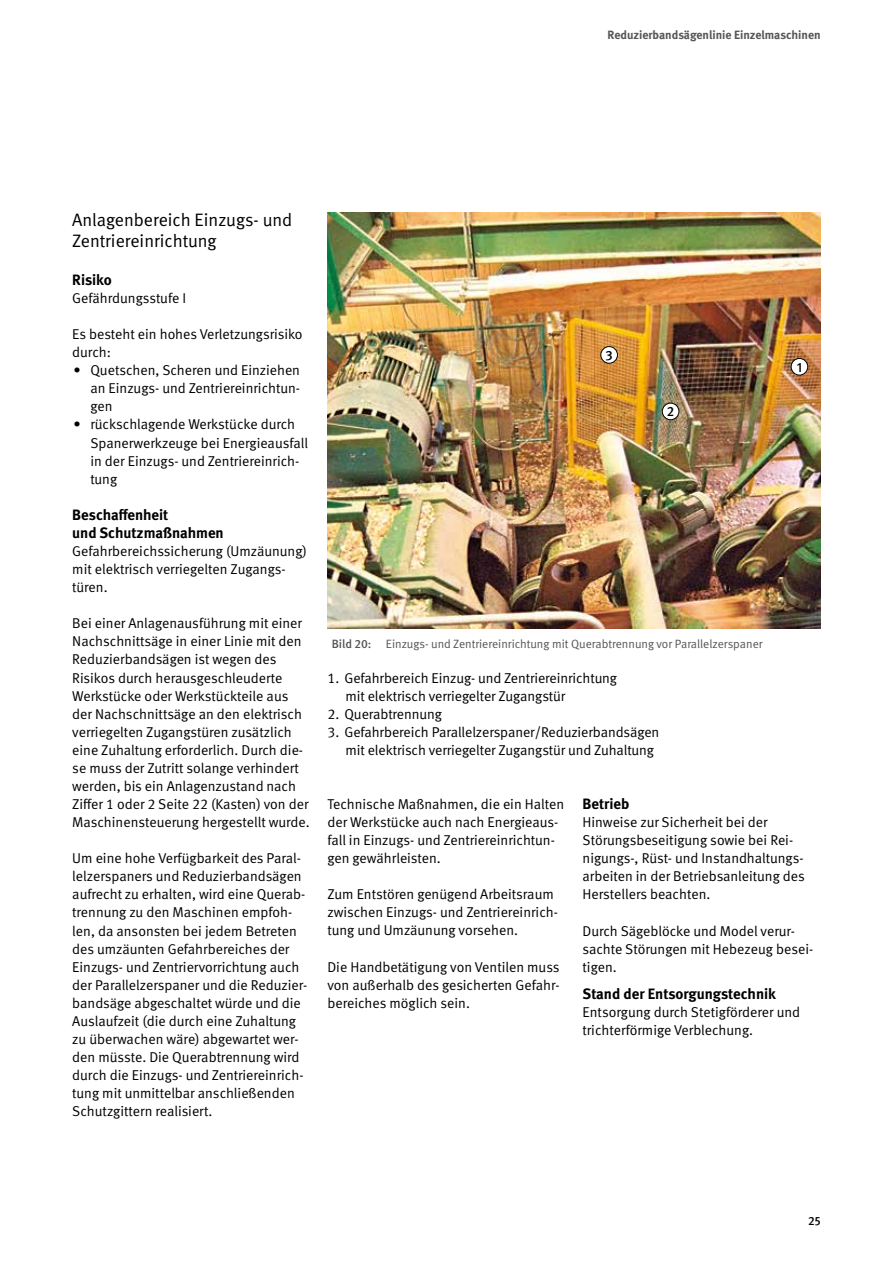
<style>
.page{position:relative;width:893px;height:1263px;background:#fff}
.page>*{position:absolute;margin:0;border:0;box-sizing:border-box;transform-origin:0 0}
.t1{font:18px/21px "DGUV Meta";color:#000}
.t2{font:700 15px/18px "DGUV Meta";color:#000}
.t3{font:14.25px/18px "DGUV Meta";color:#000}
.t4{font:500 13.5px "DGUV Meta";color:#000}
.t5{font:12px "DGUV Meta";color:#565656}
.t6{font:700 12px "DGUV Meta";color:#565656}
.t7{font:500 12px "DGUV Meta";color:#000}
.s1{font-weight:500}
</style>
<div class="page">
<img style="left:327px;top:213px;width:494px;height:415px">
<div style="left:791px;top:358px;width:17px;height:17px;background:#fff;border-radius:50%"></div>
<div style="left:791px;top:358px;width:17px;height:17px;border:1px solid #000;border-radius:50%"></div>
<div style="left:662px;top:403px;width:17px;height:17px;background:#fff;border-radius:50%"></div>
<div style="left:662px;top:403px;width:17px;height:17px;border:1px solid #000;border-radius:50%"></div>
<div style="left:601px;top:347px;width:16px;height:16px;background:#fff;border-radius:50%"></div>
<div style="left:601px;top:346px;width:17px;height:17px;border:1px solid #000;border-radius:50%"></div>
<p class="t6" style="left:607px;top:28px;width:215px">Reduzierbandsägenlinie Einzelmaschinen</p>
<p class="t1" style="left:72px;top:210px;width:221px">Anlagenbereich Einzugs- und<br>Zentriereinrichtung</p>
<p class="t2" style="left:72px;top:271px;width:41px">Risiko</p>
<p class="t3" style="left:72px;top:289px;width:115px">Gefährdungsstufe I</p>
<p class="t3" style="left:72px;top:326px;width:232px">Es besteht ein hohes Verletzungsrisiko durch:</p>
<p class="t3" style="left:90px;top:362px;width:211px;text-align:justify;text-indent:-17px">• Quetschen, Scheren und Einziehen an Einzugs- und Zentriereinrichtun&shy;gen</p>
<p class="t3" style="left:90px;top:416px;width:219px;text-indent:-17px">• rückschlagende Werkstücke durch<br>Spanerwerkzeuge bei Energieausfall in der Einzugs- und Zentriereinrich&shy;tung</p>
<p class="t2" style="left:72px;top:506px;width:153px">Beschaffenheit<br>und Schutzmaßnahmen</p>
<p class="t3" style="left:72px;top:542px;width:236px">Gefahrbereichssicherung (Umzäunung) mit elektrisch verriegelten Zugangs&shy;türen.</p>
<p class="t3" style="left:72px;top:615px;width:239px">Bei einer Anlagenausführung mit einer Nachschnittsäge in einer Linie mit den Reduzierbandsägen ist wegen des Risikos durch herausgeschleuderte Werkstücke oder Werkstückteile aus der Nachschnittsäge an den elektrisch verriegelten Zugangstüren zusätzlich eine Zuhaltung erforderlich. Durch die&shy;se muss der Zutritt solange verhindert werden, bis ein Anlagenzustand nach Ziffer 1 oder 2 Seite 22 (Kasten) von der Maschinensteuerung hergestellt wurde.</p>
<p class="t3" style="left:72px;top:850px;width:236px">Um eine hohe Verfügbarkeit des Paral&shy;lelzerspaners und Reduzierbandsägen aufrecht zu erhalten, wird eine Querab&shy;trennung zu den Maschinen empfoh&shy;len, da ansonsten bei jedem Betreten des umzäunten Gefahrbereiches der Einzugs- und Zentriervorrichtung auch der Parallelzerspaner und die Reduzier&shy;bandsäge abgeschaltet würde und die Auslaufzeit (die durch eine Zuhaltung zu überwachen wäre) abgewartet wer&shy;den müsste. Die Querabtrennung wird durch die Einzugs- und Zentriereinrich&shy;tung mit unmittelbar anschließenden Schutzgittern realisiert.</p>
<p class="t4" style="left:605px;top:347px;width:9px">3</p>
<p class="t4" style="left:667px;top:404px;width:9px">2</p>
<p class="t4" style="left:797px;top:359px;width:7px">1</p>
<p class="t5" style="left:332px;top:637px;width:432px"><span class="s1">Bild 20:</span> Einzugs- und Zentriereinrichtung mit Querabtrennung vor Parallelzerspaner</p>
<p class="t3" style="left:345px;top:669px;width:273px;text-indent:-18px">1. Gefahrbereich Einzug- und Zentriereinrichtung mit elektrisch verriegelter Zugangstür</p>
<p class="t3" style="left:327px;top:705px;width:116px">2. Querabtrennung</p>
<p class="t3" style="left:345px;top:723px;width:315px;text-indent:-18px">3. Gefahrbereich Parallelzerspaner/Reduzierbandsägen mit elektrisch verriegelter Zugangstür und Zuhaltung</p>
<p class="t3" style="left:327px;top:795px;width:238px">Technische Maßnahmen, die ein Halten der Werkstücke auch nach Energieaus&shy;fall in Einzugs- und Zentriereinrichtun&shy;gen gewährleisten.</p>
<p class="t3" style="left:327px;top:886px;width:232px">Zum Entstören genügend Arbeitsraum zwischen Einzugs- und Zentriereinrich&shy;tung und Umzäunung vorsehen.</p>
<p class="t3" style="left:327px;top:958px;width:234px;text-align:justify">Die Handbetätigung von Ventilen muss von außerhalb des gesicherten Gefahr&shy;bereiches möglich sein.</p>
<p class="t2" style="left:583px;top:795px;width:48px">Betrieb</p>
<p class="t3" style="left:583px;top:813px;width:224px">Hinweise zur Sicherheit bei der Störungsbeseitigung sowie bei Rei&shy;nigungs-, Rüst- und Instandhaltungs&shy;arbeiten in der Betriebsanleitung des Herstellers beachten.</p>
<p class="t3" style="left:583px;top:922px;width:232px">Durch Sägeblöcke und Model verur&shy;sachte Störungen mit Hebezeug besei&shy;tigen.</p>
<p class="t2" style="left:583px;top:985px;width:195px">Stand der Entsorgungstechnik</p>
<p class="t3" style="left:583px;top:1003px;width:219px">Entsorgung durch Stetigförderer und trichterförmige Verblechung.</p>
<p class="t7" style="left:808px;top:1213px;width:14px">25</p>
</div>
